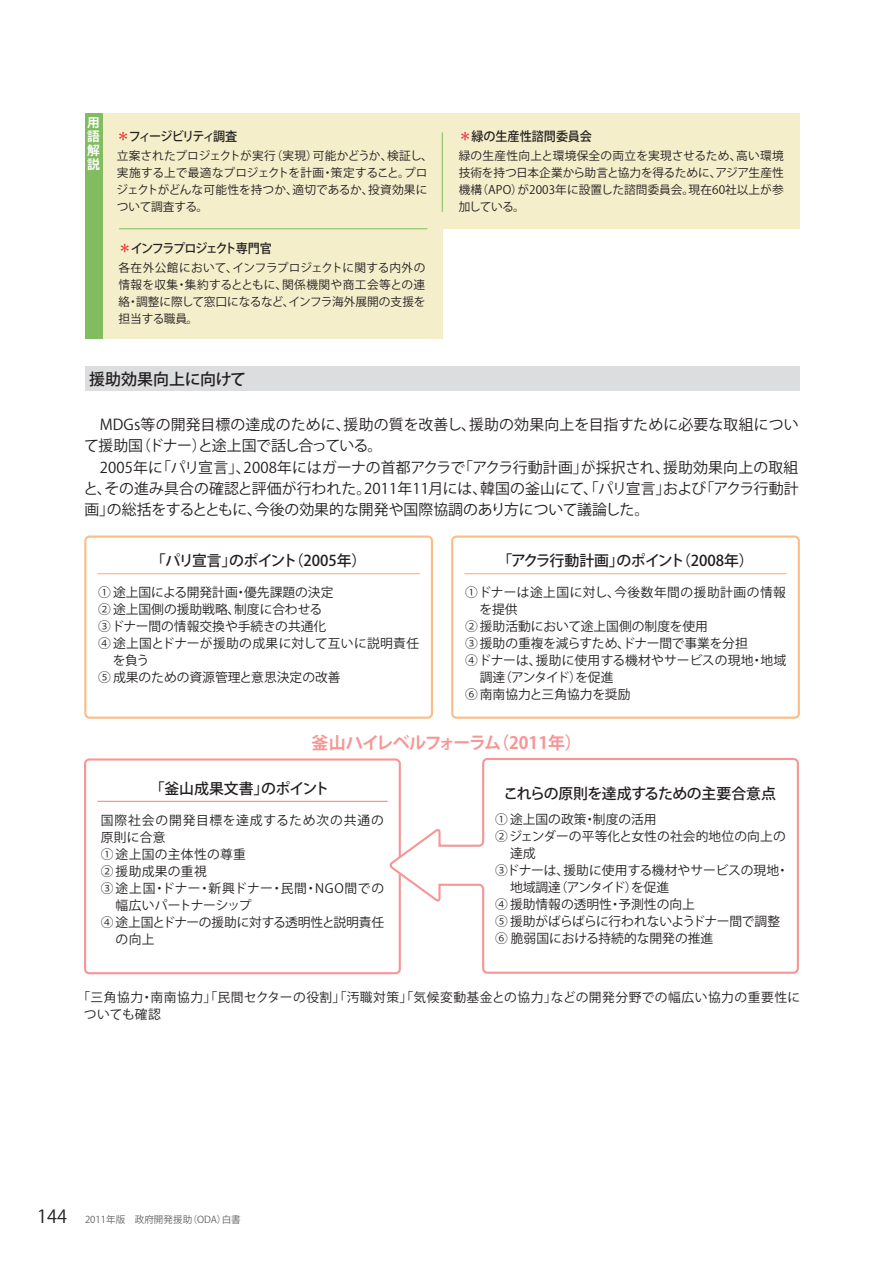
<style>
.page{position:relative;width:893px;height:1263px;background:#fff}
.page>*{position:absolute;margin:0;border:0;box-sizing:border-box;transform-origin:0 0}
.t1{font:16.95px "Koz Go Pro Bold 90 msp RKSJ H";letter-spacing:-.04em;color:#f69795}
.t2{font:15.9px "Koz Go Pro Medium 90 msp RKSJ V";color:#231f20}
.t3{font:14.85px/21.3px "Koz Go Pro Regular 90 msp RKSJ H";color:#231f20}
.t4{font:14.85px "Koz Go Pro Medium 90 msp RKSJ V";letter-spacing:-.025em;color:#231f20}
.t5{font:14.85px "Koz Go Pro Medium 90 msp RKSJ V";color:#231f20}
.t6{font:12.75px "Koz Go Pro Regular 90 msp RKSJ H";color:#231f20}
.t7{font:12.75px/17px "Koz Go Pro Regular 90 msp RKSJ H";letter-spacing:.04em;color:#231f20}
.t8{font:12.75px "Koz Go Pro Regular 90 msp RKSJ H";letter-spacing:-.02em;color:#231f20}
.t9{font:12.75px "Koz Go Pro Regular 90 msp RKSJ H";letter-spacing:.03em;color:#231f20}
.t10{font:12.75px "Koz Go Pro Regular 90 msp RKSJ H";letter-spacing:.065em;color:#231f20}
.t11{font:12.75px "Koz Go Pro Regular 90 msp RKSJ H";letter-spacing:.07em;color:#231f20}
.t12{font:12.75px "Koz Go Pro Regular 90 msp RKSJ H";letter-spacing:.025em;color:#231f20}
.t13{font:12.75px "Koz Go Pro Medium 90 msp RKSJ V";letter-spacing:-.115em;color:#231f20;scale:.95 1}
.t14{font:12.75px "Koz Go Pro Regular 90 msp RKSJ H";letter-spacing:-.08em;color:#231f20}
.t15{font:12.75px "Koz Go Pro Medium 90 msp RKSJ V";letter-spacing:-.14em;color:#231f20;scale:.95 1}
.t16{font:12.75px "Koz Go Pro Medium 90 msp RKSJ V";color:#231f20;scale:.95 1}
.t17{font:12.75px/14.1px "Koz Go Pro Bold 90 msp RKSJ V";color:#fff;text-align:justify}
.t18{font:11.7px/17px "Koz Go Pro Regular 90 msp RKSJ H";color:#231f20;text-align:justify}
.t19{font:9.6px "Koz Go Pro Regular 90 msp RKSJ H";color:#636466}
.s1{color:#ed1c24}
.s2{font-size:18px;color:#231f20}
</style>
<div class="page">
<div style="left:88px;top:113px;width:711px;height:116px;background:#f4eecb"></div>
<div style="left:85px;top:113px;width:357px;height:226px;background:#f4eecb"></div>
<div style="left:85px;top:113px;width:17px;height:226px;background:#81bd60"></div>
<hr style="left:442px;top:132px;width:1px;height:80px;background:#81bd60">
<hr style="left:119px;top:228px;width:308px;height:1px;background:#81bd60">
<div style="left:85px;top:366px;width:714px;height:25px;background:#dcddde"></div>
<div style="left:451px;top:536px;width:349px;height:183px;border:2px solid #fcbc86;border-radius:4px"></div>
<hr style="left:464px;top:573px;width:323px;height:1px;background:#fcbc86">
<div style="left:84px;top:536px;width:349px;height:183px;border:2px solid #fcbc86;border-radius:4px"></div>
<hr style="left:98px;top:573px;width:322px;height:1px;background:#fcbc86">
<div style="left:84px;top:758px;width:317px;height:216px;border:2px solid #f69795;border-radius:4px"></div>
<hr style="left:97px;top:801px;width:291px;height:1px;background:#f69795">
<svg style="left:387px;top:758px;width:412px;height:217px"></svg>
<p class="t17" style="left:87px;top:117px;width:14px">用語解説</p>
<p class="t15" style="left:117px;top:131px;width:128px"><span class="s1">＊</span>フィージビリティ調査</p>
<p class="t18" style="left:117px;top:149px;width:318px;text-align:left">立案されたプロジェクトが実行（実現）可能かどうか、検証し、実施する上で最適なプロジェクトを計画・策定すること。プロジェクトがどんな可能性を持つか、適切であるか、投資効果について調査する。</p>
<p class="t13" style="left:118px;top:243px;width:163px"><span class="s1">＊</span>インフラプロジェクト専門官</p>
<p class="t18" style="left:118px;top:261px;width:309px">各在外公館において、インフラプロジェクトに関する内外の情報を収集・集約するとともに、関係機関や商工会等との連絡・調整に際して窓口になるなど、インフラ海外展開の支援を担当する職員。</p>
<p class="t2" style="left:89px;top:373px;width:158px">援助効果向上に向けて</p>
<p class="t16" style="left:459px;top:131px;width:142px"><span class="s1">＊</span>緑の生産性諮問委員会</p>
<p class="t18" style="left:459px;top:149px;width:327px">緑の生産性向上と環境保全の両立を実現させるため、高い環境技術を持つ日本企業から助言と協力を得るために、アジア生産性機構（APO）が2003年に設置した諮問委員会。現在60社以上が参加している。</p>
<p class="t3" style="left:83px;top:416px;width:717px">　MDGs等の開発目標の達成のために、援助の質を改善し、援助の効果向上を目指すために必要な取組について援助国（ドナー）と途上国で話し合っている。<br>　2005年に「パリ宣言」、2008年にはガーナの首都アクラで「アクラ行動計画」が採択され、援助効果向上の取組と、その進み具合の確認と評価が行われた。2011年11月には、韓国の釜山にて、「パリ宣言」および「アクラ行動計画」の総括をするとともに、今後の効果的な開発や国際協調のあり方について議論した。</p>
<p class="t4" style="left:151px;top:555px;width:217px">「パリ宣言」のポイント（2005年）</p>
<p class="t6" style="left:98px;top:587px;width:237px">① 途上国による開発計画・優先課題の決定</p>
<p class="t6" style="left:98px;top:604px;width:226px">② 途上国側の援助戦略、制度に合わせる</p>
<p class="t6" style="left:98px;top:622px;width:230px">③ ドナー間の情報交換や手続きの共通化</p>
<p class="t9" style="left:98px;top:639px;width:322px">④ 途上国とドナーが援助の成果に対して互いに説明責任</p>
<p class="t6" style="left:113px;top:656px;width:38px">を負う</p>
<p class="t6" style="left:98px;top:673px;width:244px">⑤ 成果のための資源管理と意思決定の改善</p>
<p class="t4" style="left:497px;top:555px;width:258px">「アクラ行動計画」のポイント（2008年）</p>
<p class="t7" style="left:465px;top:586px;width:322px">① ドナーは途上国に対し、今後数年間の援助計画の情報</p>
<p class="t6" style="left:480px;top:604px;width:40px">を提供</p>
<p class="t6" style="left:465px;top:622px;width:244px">② 援助活動において途上国側の制度を使用</p>
<p class="t8" style="left:465px;top:639px;width:284px">③ 援助の重複を減らすため、ドナー間で事業を分担</p>
<p class="t6" style="left:465px;top:656px;width:323px">④ ドナーは、援助に使用する機材やサービスの現地・地域</p>
<p class="t14" style="left:480px;top:673px;width:135px">調達（アンタイド）を促進</p>
<p class="t6" style="left:465px;top:690px;width:167px">⑥ 南南協力と三角協力を奨励</p>
<h1 class="t1" style="left:312px;top:736px;width:272px">釜山ハイレベルフォーラム（2011年）</h1>
<p class="t5" style="left:150px;top:783px;width:181px">「釜山成果文書」のポイント</p>
<p class="t11" style="left:101px;top:815px;width:285px">国際社会の開発目標を達成するため次の共通の</p>
<p class="t6" style="left:101px;top:832px;width:66px">原則に合意</p>
<p class="t12" style="left:101px;top:849px;width:147px">① 途上国の主体性の尊重</p>
<p class="t12" style="left:101px;top:866px;width:108px">② 援助成果の重視</p>
<p class="t10" style="left:101px;top:883px;width:285px">③ 途上国・ドナー・新興ドナー・民間・NGO間での</p>
<p class="t8" style="left:116px;top:900px;width:137px">幅広いパートナーシップ</p>
<p class="t6" style="left:101px;top:917px;width:285px">④ 途上国とドナーの援助に対する透明性と説明責任</p>
<p class="t6" style="left:116px;top:934px;width:40px">の向上</p>
<p class="t4" style="left:504px;top:787px;width:274px">これらの原則を達成するための主要合意点</p>
<p class="t6" style="left:495px;top:814px;width:163px">① 途上国の政策・制度の活用</p>
<p class="t6" style="left:495px;top:831px;width:292px">② ジェンダーの平等化と女性の社会的地位の向上の</p>
<p class="t6" style="left:510px;top:848px;width:27px">達成</p>
<p class="t6" style="left:495px;top:865px;width:295px">③ドナーは、援助に使用する機材やサービスの現地・</p>
<p class="t8" style="left:510px;top:882px;width:161px">地域調達（アンタイド）を促進</p>
<p class="t6" style="left:495px;top:899px;width:201px">④ 援助情報の透明性・予測性の向上</p>
<p class="t6" style="left:495px;top:916px;width:286px">⑤ 援助がばらばらに行われないようドナー間で調整</p>
<p class="t6" style="left:495px;top:933px;width:220px">⑥ 脆弱国における持続的な開発の推進</p>
<p class="t7" style="left:84px;top:990px;width:718px;text-indent:-6px">「三角協力・南南協力」「民間セクターの役割」「汚職対策」「気候変動基金との協力」などの開発分野での幅広い協力の重要性についても確認</p>
<p class="t19" style="left:37px;top:1216px;width:205px"><span class="s2">144</span> 2011年版　政府開発援助（ODA）白書</p>
</div>
